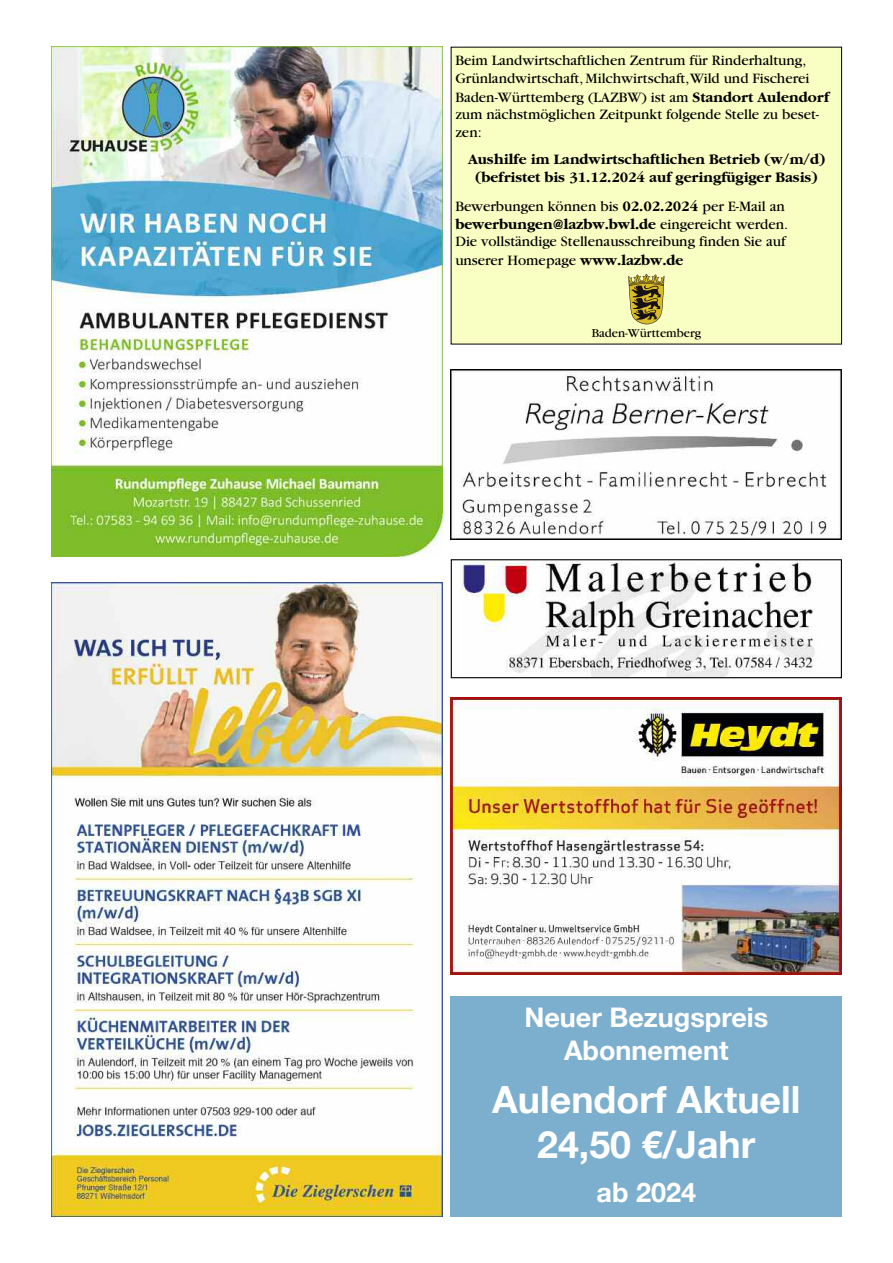
<style>
.page{position:relative;width:893px;height:1263px;background:#fff}
.page>*{position:absolute;margin:0;border:0;box-sizing:border-box;transform-origin:0 0}
.t1{font:700 37.5px/45px "Helvetica Neue";color:#fff;text-align:center}
.t2{font:700 27px/33px "Helvetica Neue";color:#fff;text-align:center}
.t3{font:15px/18px "Garamond";color:#000}
.t4{font:700 15px/18px "Garamond";color:#000;text-align:center}
.t5{font:12.75px "Garamond";color:#000}
.s1{font-weight:700}
</style>
<div class="page">
<img style="left:51px;top:583px;width:391px;height:633px">
<div style="left:451px;top:48px;width:390px;height:296px;background:#f9ffc3"></div>
<svg style="left:628px;top:274px;width:36px;height:50px"></svg>
<img style="left:451px;top:369px;width:391px;height:171px">
<img style="left:461px;top:562px;width:354px;height:114px">
<div style="left:451px;top:559px;width:391px;height:119px;border:1px solid #000"></div>
<img style="left:451px;top:698px;width:391px;height:276px">
<img style="left:51px;top:47px;width:391px;height:510px">
<div style="left:451px;top:996px;width:391px;height:220px;background:#7caece"></div>
<p class="t3" style="left:455px;top:53px;width:375px">Beim Landwirtschaftlichen Zentrum für Rinderhaltung, Grünlandwirtschaft, Milchwirtschaft,Wild und Fischerei Baden-Württemberg (LAZBW) ist am <span class="s1">Standort Aulendorf </span>zum nächstmöglichen Zeitpunkt folgende Stelle zu beset&shy;zen:</p>
<p class="t4" style="left:468px;top:150px;width:358px">Aushilfe im Landwirtschaftlichen Betrieb (w/m/d) (befristet bis 31.12.2024 auf geringfügiger Basis)</p>
<p class="t3" style="left:455px;top:198px;width:334px">Bewerbungen können bis <span class="s1">02.02.2024</span> per E-Mail an <span class="s1">bewerbungen@lazbw.bwl.de</span> eingereicht werden.<br>Die vollständige Stellenausschreibung finden Sie auf unserer Homepage <span class="s1">www.lazbw.de</span></p>
<p class="t5" style="left:592px;top:329px;width:111px">Baden-Württemberg</p>
<h2 class="t2" style="left:524px;top:1000px;width:246px">Neuer Bezugspreis<br>Abonnement</h2>
<h1 class="t1" style="left:492px;top:1076px;width:310px">Aulendorf Aktuell<br>24,50 €/Jahr</h1>
<h2 class="t2" style="left:597px;top:1175px;width:101px">ab 2024</h2>
</div>
